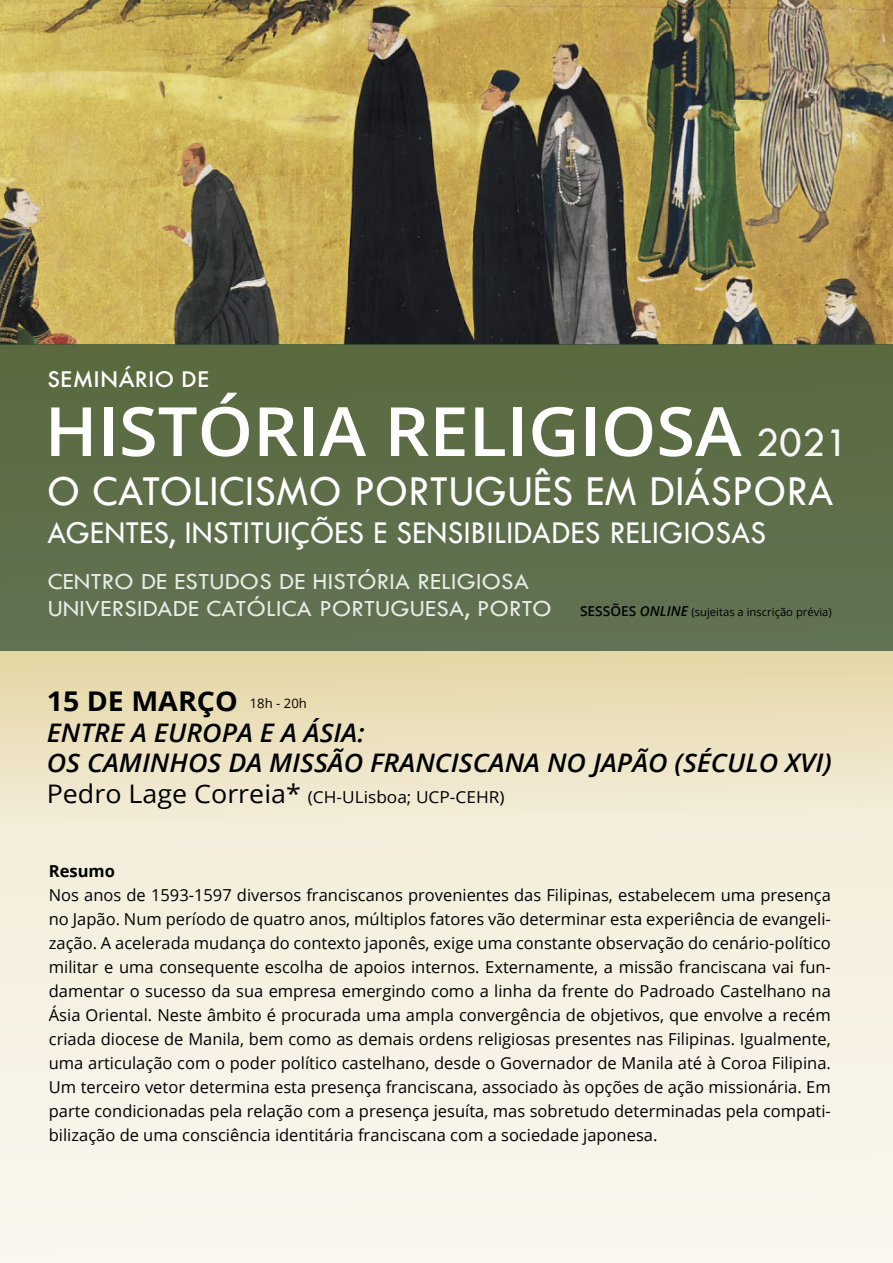
<style>
.page{position:relative;width:893px;height:1263px;background:#fff}
.page>*{position:absolute;margin:0;border:0;box-sizing:border-box;transform-origin:0 0}
.t1{font:600 67.95px "Open Sans";color:#fff;scale:1.04 1}
.t2{font:44.4px "Tw Cen";letter-spacing:.01em;color:#fff;scale:.95 1}
.t3{font:42.45px "Tw Cen";color:#fff}
.t4{font:33px "Tw Cen";letter-spacing:.01em;color:#fff;scale:.95 1}
.t5{font:700 27.15px "Open Sans";color:#000;scale:1.05 1}
.t6{font:italic 600 25.65px/30.8px "Open Sans";color:#000;scale:1.05 1}
.t7{font:24px/26.5px "Tw Cen";letter-spacing:.01em;color:#fff;scale:1.04 1}
.t8{font:500 20.85px "Futura";letter-spacing:.01em;color:#fff;scale:1.04 1}
.t9{font:16.5px/24px "Open Sans";color:#000;text-align:justify}
.t10{font:16.5px "Open Sans";color:#000;scale:1.05 1}
.t11{font:700 16.5px "Open Sans";color:#000}
.t12{font:13.05px "Open Sans";color:#000}
.t13{font:11.25px "Open Sans";color:#000}
.s1{font-weight:600;font-size:13.65px}
.s2{font-weight:600;font-style:italic;font-size:13.65px}
.s3{font-size:25.65px}
</style>
<div class="page">
<img style="left:0;top:0;width:893px;height:344px">
<div style="left:0;top:651px;width:893px;height:612px;background:#f7f2e4"></div>
<svg style="left:1px;top:651px;width:892px;height:173px"></svg>
<svg style="left:0;top:344px;width:893px;height:307px;fill:#5d6e49"></svg>
<p class="t8" style="left:48px;top:365px;width:157px">SEMINÁRIO DE</p>
<h1 class="t1" style="left:45px;top:385px;width:672px">HISTÓRIA RELIGIOSA</h1>
<h3 class="t3" style="left:755px;top:417px;width:95px">2021</h3>
<h2 class="t2" style="left:48px;top:465px;width:829px">O CATOLICISMO PORTUGUÊS EM DIÁSPORA</h2>
<h3 class="t4" style="left:48px;top:513px;width:758px">AGENTES, INSTITUIÇÕES E SENSIBILIDADES RELIGIOSAS</h3>
<h3 class="t7" style="left:48px;top:568px;width:486px">CENTRO DE ESTUDOS DE HISTÓRIA RELIGIOSA<br>UNIVERSIDADE CATÓLICA PORTUGUESA, PORTO</h3>
<p class="t13" style="left:580px;top:604px;width:253px"><span class="s1">SESSÕES</span> <span class="s2">ONLINE</span> (sujeitas a inscrição prévia)</p>
<h3 class="t5" style="left:47px;top:682px;width:183px">15 DE MARÇO</h3>
<h3 class="t6" style="left:47px;top:716px;width:749px">ENTRE A EUROPA E A ÁSIA:<br>OS CAMINHOS DA MISSÃO FRANCISCANA NO JAPÃO (SÉCULO XVI)</h3>
<p class="t10" style="left:47px;top:786px;width:437px"><span class="s3">Pedro Lage Correia*</span> (CH-ULisboa; UCP-CEHR)</p>
<p class="t12" style="left:250px;top:694px;width:59px">18h - 20h</p>
<p class="t11" style="left:49px;top:859px;width:68px">Resumo</p>
<p class="t9" style="left:49px;top:882px;width:783px">Nos anos de 1593-1597 diversos franciscanos provenientes das Filipinas, estabelecem uma presença no Japão. Num período de quatro anos, múltiplos fatores vão determinar esta experiência de evangeli&shy;zação. A acelerada mudança do contexto japonês, exige uma constante observação do cenário-político militar e uma consequente escolha de apoios internos. Externamente, a missão franciscana vai fun&shy;damentar o sucesso da sua empresa emergindo como a linha da frente do Padroado Castelhano na Ásia Oriental. Neste âmbito é procurada uma ampla convergência de objetivos, que envolve a recém criada diocese de Manila, bem como as demais ordens religiosas presentes nas Filipinas. Igualmente, uma articulação com o poder político castelhano, desde o Governador de Manila até à Coroa Filipina.<br>Um terceiro vetor determina esta presença franciscana, associado às opções de ação missionária. Em parte condicionadas pela relação com a presença jesuíta, mas sobretudo determinadas pela compati&shy;bilização de uma consciência identitária franciscana com a sociedade japonesa.</p>
</div>
